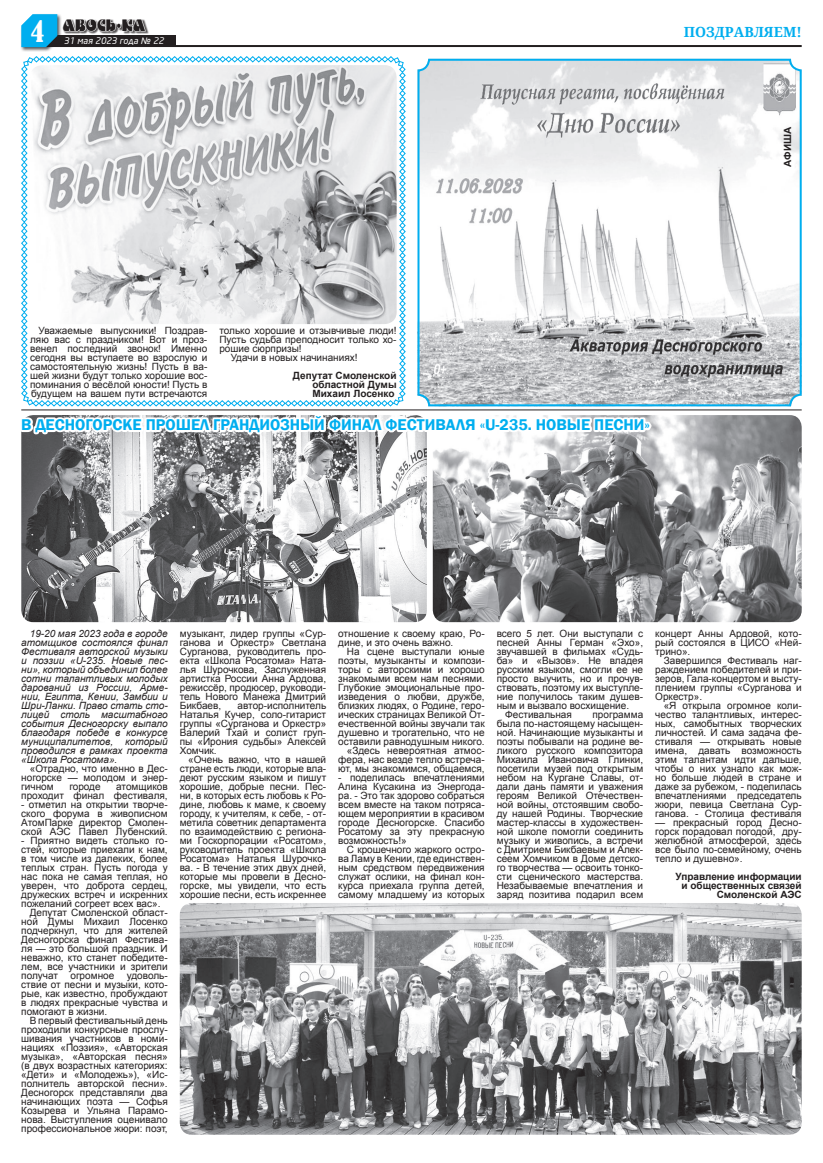
<style>
.page{position:relative;width:823px;height:1163px;background:#fff}
.page>*{position:absolute;margin:0;border:0;box-sizing:border-box;transform-origin:0 0}
.t1{font:condensed 27.5px "Bernard";color:#fff}
.Заголовок{font:600 16px "Franklin Gothic";color:#00aeef}
.t2{font:14.2px "DS Motter Style";letter-spacing:.025em;color:#231f20;scale:.85 1}
.t3{font:700 14px "Droid Serif";color:#00aeef}
.основной{font:10px/9px "Arial";color:#231f20;text-align:justify}
.Курсив{font:italic 10px/9px "Arial";color:#231f20;text-align:justify}
.Подпись{font:700 10px/9px "Arial";color:#231f20;text-align:right}
.основной-2{font:700 10px "Arial";color:#231f20}
.t4{font:italic 9px "Neo Sans Cyr";color:#fff}
.s1{font-family:"Arial"}
</style>
<div class="page">
<div style="left:22px;top:36px;width:154px;height:11px;background:#231f20"></div>
<hr style="left:23px;top:45px;width:778px;height:2px;background:#231f20">
<div style="left:20px;top:13px;width:42px;height:39px;background:#231f20;opacity:.75"></div>
<div style="left:63px;top:19px;width:86px;height:16px;background:#231f20;opacity:.75"></div>
<svg style="left:21px;top:14px;width:125px;height:33px"></svg>
<img style="left:21px;top:445px;width:405px;height:177px">
<img style="left:432px;top:415px;width:369px;height:207px">
<img style="left:654px;top:62px;width:144px;height:341px">
<svg style="left:21px;top:56px;width:633px;height:389px"></svg>
<img style="left:180px;top:903px;width:621px;height:231px">
<hr style="left:21px;top:409px;width:780px;height:1px;background:#231f20">
<h3 class="t2" style="left:63px;top:16px;width:99px">авось•ка</h3>
<p class="t4" style="left:64px;top:36px;width:101px">31 мая 2023 года <span class="s1">№</span> 22</p>
<p class="t1" style="left:31px;top:15px;width:15px">4</p>
<p class="t3" style="left:683px;top:22px;width:119px">ПОЗДРАВЛЯЕМ!</p>
<p class="основной" style="left:30px;top:326px;width:179px;text-indent:9px">Уважаемые выпускники! Поздрав&shy;ляю вас с праздником! Вот и проз&shy;венел последний звонок! Именно сегодня вы вступаете во взрослую и самостоятельную жизнь! Пусть в ва&shy;шей жизни будут только хорошие вос&shy;поминания о весёлой юности! Пусть в будущем на вашем пути встречаются</p>
<p class="основной" style="left:219px;top:326px;width:178px">только хорошие и отзывчивые люди!<br>Пусть судьба преподносит только хо&shy;рошие сюрпризы!</p>
<p class="основной" style="left:230px;top:353px;width:128px">Удачи в новых начинаниях!</p>
<p class="Подпись" style="left:293px;top:371px;width:105px">Депутат Смоленской</p>
<p class="Подпись" style="left:312px;top:380px;width:86px">областной Думы</p>
<p class="Подпись" style="left:312px;top:389px;width:84px">Михаил Лосенко</p>
<p class="Заголовок" style="left:21px;top:415px;width:630px">В ДЕСНОГОРСКЕ ПРОШЕЛ ГРАНДИОЗНЫЙ ФИНАЛ ФЕСТИВАЛЯ «U-235. НОВЫЕ ПЕСНИ»</p>
<p class="основной-2" style="left:780px;top:167px;width:41px;rotate:-90deg">АФИША</p>
<p class="Курсив" style="left:21px;top:628px;width:148px;text-indent:9px">19-20 мая 2023 года в городе атомщиков состоялся финал Фестиваля авторской музыки и поэзии «U-235. Новые пес&shy;ни», который объединил более сотни талантливых молодых дарований из России, Арме&shy;нии, Египта, Кении, Замбии и Шри-Ланки. Право стать сто&shy;лицей столь масштабного события Десногорску выпало благодаря победе в конкурсе муниципалитетов, который проводился в рамках проекта «Школа Росатома».</p>
<p class="основной" style="left:21px;top:763px;width:148px;text-indent:9px">«Отрадно, что именно в Дес&shy;ногорске — молодом и энер&shy;гичном</p>
<p class="основной" style="left:21px;top:781px;width:148px;text-align:right">атомщиков<br>проходит финал фестиваля,</p>
<p class="основной" style="left:21px;top:799px;width:148px">- отметил на открытии творче&shy;ского форума в живописном АтомПарке директор Смолен&shy;ской АЭС Павел Лубенский.</p>
<p class="основной" style="left:21px;top:835px;width:148px">- Приятно видеть столько го&shy;стей, которые приехали к нам, в том числе из далеких, более теплых стран. Пусть погода у нас пока не самая теплая, но уверен, что доброта сердец, дружеских встреч и искренних пожеланий согреет всех вас».</p>
<p class="основной" style="left:21px;top:907px;width:148px;text-indent:9px">Депутат Смоленской област&shy;ной Думы Михаил Лосенко подчеркнул, что для жителей Десногорска финал Фестива&shy;ля — это большой праздник. И неважно, кто станет победите&shy;лем, все участники и зрители получат огромное удоволь&shy;ствие от песни и музыки, кото&shy;рые, как известно, пробуждают в людях прекрасные чувства и помогают в жизни.</p>
<p class="основной" style="left:21px;top:1015px;width:148px;text-indent:9px">В первый фестивальный день проходили конкурсные прослу&shy;шивания участников в номи&shy;нациях «Поэзия», «Авторская музыка», «Авторская песня» (в двух возрастных категориях: «Дети» и «Молодежь»), «Ис&shy;полнитель авторской песни».<br>Десногорск представляли два начинающих поэта — Софья Козырева и Ульяна Парамо&shy;нова. Выступления оценивало профессиональное жюри: поэт,</p>
<p class="основной" style="left:69px;top:781px;width:33px">городе</p>
<p class="основной" style="left:180px;top:628px;width:148px">музыкант, лидер группы «Сур&shy;ганова и Оркестр» Светлана Сурганова, руководитель про&shy;екта «Школа Росатома» Ната&shy;лья Шурочкова, Заслуженная артистка России Анна Ардова, режиссёр, продюсер, руководи&shy;тель Нового Манежа Дмитрий Бикбаев,</p>
<p class="основной" style="left:180px;top:700px;width:148px;text-indent:58px">автор-исполнитель Наталья Кучер, соло-гитарист группы «Сурганова и Оркестр» Валерий Тхай и солист груп&shy;пы «Ирония судьбы» Алексей Хомчик.</p>
<p class="основной" style="left:180px;top:754px;width:148px;text-indent:9px">«Очень важно, что в нашей стране есть люди, которые вла&shy;деют русским языком и пишут хорошие, добрые песни. Пес&shy;ни, в которых есть любовь к Ро&shy;дине, любовь к маме, к своему городу, к учителям, к себе, - от&shy;метила советник департамента по взаимодействию с региона&shy;ми Госкорпорации «Росатом», руководитель проекта «Школа Росатома» Наталья Шурочко&shy;ва. - В течение этих двух дней, которые мы провели в Десно&shy;горске, мы увидели, что есть хорошие песни, есть искреннее</p>
<p class="основной" style="left:338px;top:628px;width:148px">отношение к своему краю, Ро&shy;дине, и это очень важно.</p>
<p class="основной" style="left:338px;top:646px;width:148px;text-indent:9px">На сцене выступали юные поэты, музыканты и компози&shy;торы с авторскими и хорошо знакомыми всем нам песнями.<br>Глубокие эмоциональные про&shy;изведения о любви, дружбе, близких людях, о Родине, геро&shy;ических страницах Великой От&shy;ечественной войны звучали так душевно и трогательно, что не оставили равнодушным никого.</p>
<p class="основной" style="left:338px;top:745px;width:148px;text-indent:9px">«Здесь невероятная атмос&shy;фера, нас везде тепло встреча&shy;ют, мы знакомимся, общаемся,</p>
<p class="основной" style="left:338px;top:772px;width:148px">- поделилась впечатлениями Алина Кусакина из Энергода&shy;ра. - Это так здорово собраться всем вместе на таком потряса&shy;ющем мероприятии в красивом городе Десногорске. Спасибо Росатому за эту прекрасную возможность!»</p>
<p class="основной" style="left:338px;top:844px;width:148px;text-indent:9px">С крошечного жаркого остро&shy;ва Ламу в Кении, где единствен&shy;ным средством передвижения служат ослики, на финал кон&shy;курса приехала группа детей, самому младшему из которых</p>
<p class="основной" style="left:496px;top:628px;width:148px">всего 5 лет. Они выступали с песней Анны Герман «Эхо», звучавшей в фильмах «Судь&shy;ба» и «Вызов». Не владея русским языком, смогли ее не просто выучить, но и прочув&shy;ствовать, поэтому их выступле&shy;ние получилось таким душев&shy;ным и вызвало восхищение.</p>
<p class="основной" style="left:505px;top:709px;width:68px">Фестивальная</p>
<p class="основной" style="left:496px;top:709px;width:148px;text-indent:96px">программа была по-настоящему насыщен&shy;ной. Начинающие музыканты и поэты побывали на родине ве&shy;ликого русского композитора Михаила Ивановича Глинки, посетили музей под открытым небом на Кургане Славы, от&shy;дали дань памяти и уважения героям Великой Отечествен&shy;ной войны, отстоявшим свобо&shy;ду нашей Родины. Творческие мастер-классы в художествен&shy;ной школе помогли соединить музыку и живопись, а встречи с Дмитрием Бикбаевым и Алек&shy;сеем Хомчиком в Доме детско&shy;го творчества — освоить тонко&shy;сти сценического мастерства.<br>Незабываемые впечатления и заряд позитива подарил всем</p>
<p class="основной" style="left:654px;top:628px;width:148px">концерт Анны Ардовой, кото&shy;рый состоялся в ЦИСО «Ней&shy;трино».</p>
<p class="основной" style="left:654px;top:655px;width:148px;text-indent:9px">Завершился Фестиваль наг&shy;раждением победителей и при&shy;зеров, Гала-концертом и высту&shy;плением группы «Сурганова и Оркестр».</p>
<p class="основной" style="left:654px;top:700px;width:148px;text-indent:9px">«Я открыла огромное коли&shy;чество талантливых, интерес&shy;ных, самобытных творческих личностей. И сама задача фе&shy;стиваля — открывать новые имена, давать возможность этим талантам идти дальше, чтобы о них узнало как мож&shy;но больше людей в стране и даже за рубежом, - поделилась впечатлениями председатель жюри, певица Светлана Сур&shy;ганова. - Столица фестиваля</p>
<p class="основной" style="left:654px;top:817px;width:148px">— прекрасный город Десно&shy;горск порадовал погодой, дру&shy;желюбной атмосферой, здесь все было по-семейному, очень тепло и душевно».</p>
<p class="Подпись" style="left:675px;top:872px;width:128px">Управление информации и общественных связей<br>Смоленской АЭС</p>
</div>
